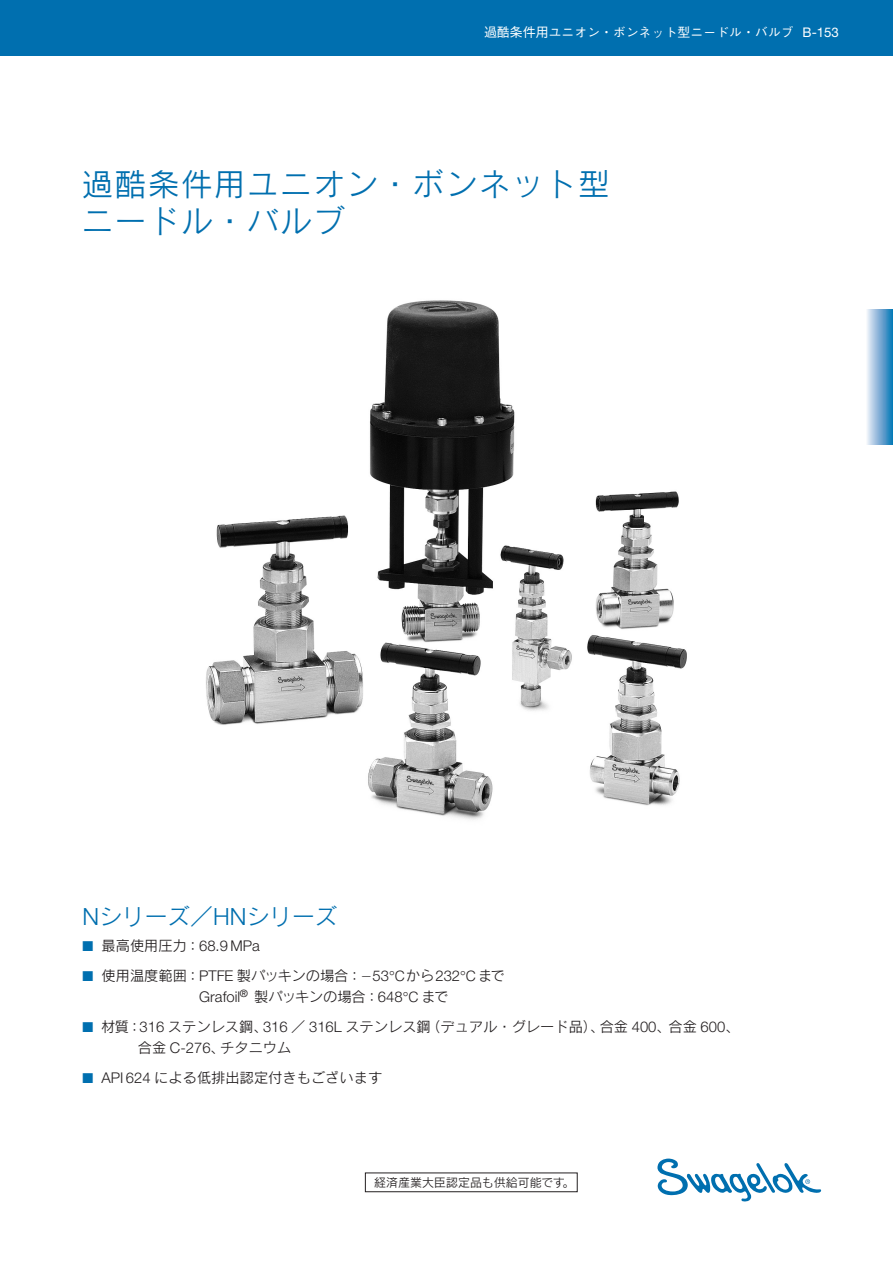
<style>
.page{position:relative;width:893px;height:1263px;background:#fff}
.page>*{position:absolute;margin:0;border:0;box-sizing:border-box;transform-origin:0 0}
.t1{font:31.5px/37.5px "Rodin Pro M";letter-spacing:.05em;color:#006faf}
.t2{font:22.8px "Rodin Pro M";color:#006faf}
.t3{font:14.25px/20.7px "Rodin Pro M";color:#231f20}
.t4{font:500 12.6px "Gothic BBB Pr 6 N";letter-spacing:.02em;color:#fff}
.t5{font:12px "Rodin Pro M";color:#231f20}
.s1{font-size:12.9px}
.s2{font-family:"Helvetica Neue LT Std";font-weight:400;font-size:13.35px}
.s3{font-family:"Helvetica Neue LT Std";font-weight:300;font-size:23.7px}
.s4{color:#006faf}
.s5{font-family:"Helvetica Neue LT Std";font-weight:300;font-size:14.85px}
.s6{font-family:"Universal Greekwith Math Pi"}
.s7{font-family:"Helvetica";font-weight:300}
</style>
<div class="page">
<svg style="left:657px;top:1158px;width:164px;height:43px"></svg>
<div style="left:0;top:0;width:893px;height:55px;background:#006faf"></div>
<div style="left:865px;top:309px;width:28px;height:135px;background:linear-gradient(to right,#fff5fc,#1178b7)"></div>
<img style="left:206px;top:300px;width:481px;height:520px">
<div style="left:365px;top:1172px;width:213px;height:20px;border:1px solid #231f20"></div>
<p class="t4" style="left:484px;top:22px;width:356px"><span class="s1">過酷条件用</span>ユニオン<span class="s1">・</span>ボンネット<span class="s1">型</span>ニードル<span class="s1">・</span>バルブ <span class="s2">B-153</span></p>
<h1 class="t1" style="left:82px;top:164px;width:529px">過酷条件用ユニオン・ボンネット型ニードル・バルブ</h1>
<h2 class="t2" style="left:82px;top:902px;width:257px"><span class="s3">N</span>シリーズ／<span class="s3">HN</span>シリーズ</h2>
<p class="t3" style="left:82px;top:935px;width:179px"><span class="s4">■</span> 最高使用圧力： <span class="s5">68.9 MPa</span></p>
<p class="t3" style="left:199px;top:965px;width:307px;text-indent:-117px"><span class="s4">■</span> 使用温度範囲： <span class="s5">PTFE</span> 製パッキンの場合：<span class="s6">2</span><span class="s5">53</span><span class="s7">°C</span>から<span class="s5">232</span><span class="s7">°C</span>まで<br><span class="s5">Grafoil</span><sup>®</sup> 製パッキンの場合： <span class="s5">648</span><span class="s7">°C</span> まで</p>
<p class="t3" style="left:138px;top:1015px;width:603px;text-indent:-55px"><span class="s4">■</span> 材質：<span class="s5">316</span> ステンレス鋼、<span class="s5">316</span> ／ <span class="s5">316L</span> ステンレス鋼（デュアル・グレード品）、合金 <span class="s5">400</span>、合金 <span class="s5">600</span>、合金 <span class="s5">C-276</span>、チタニウム</p>
<p class="t3" style="left:82px;top:1066px;width:301px"><span class="s4">■</span> <span class="s5">API 624</span> による低排出認定付きもございます</p>
<p class="t5" style="left:374px;top:1174px;width:202px">経済産業大臣認定品も供給可能です。</p>
</div>
